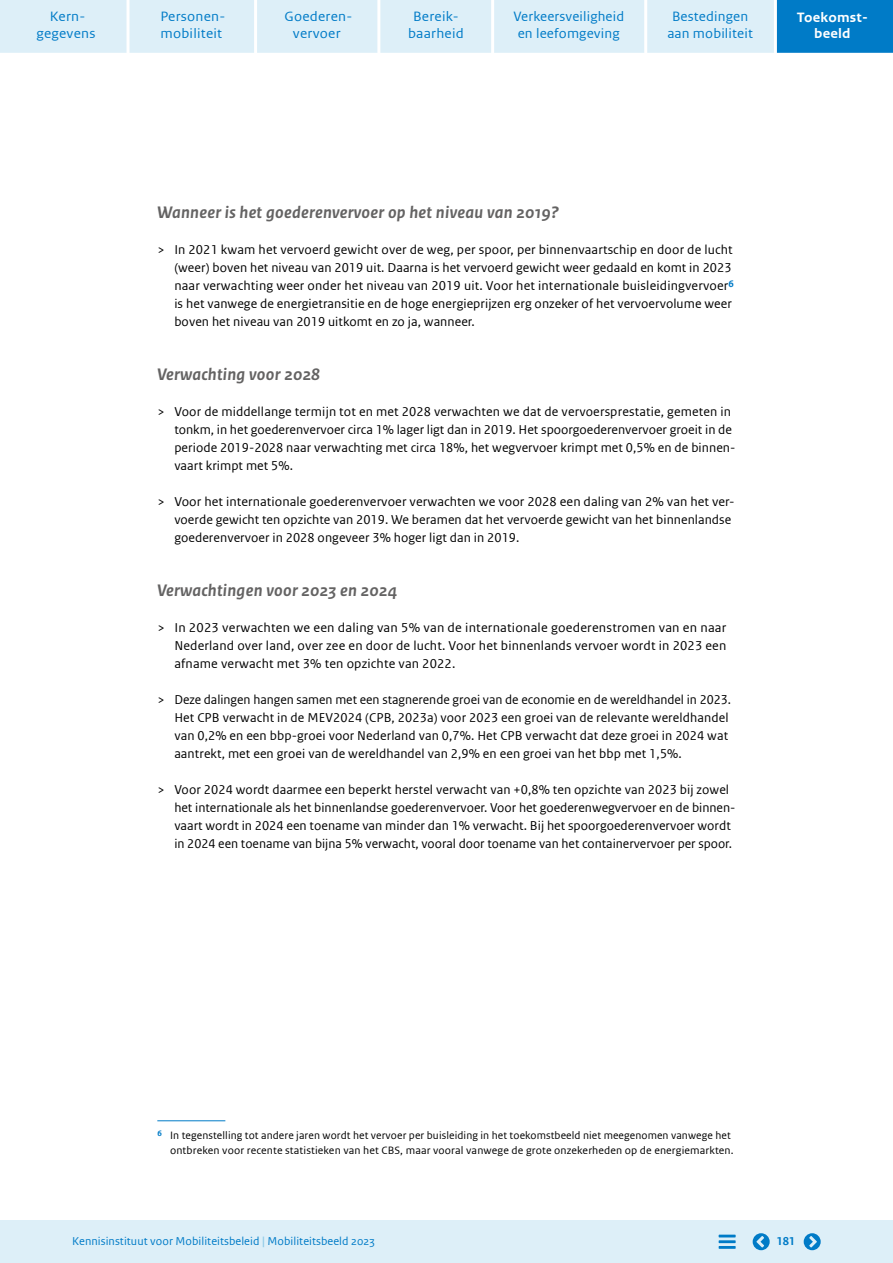
<style>
.page{position:relative;width:893px;height:1263px;background:#fff}
.page>*{position:absolute;margin:0;border:0;box-sizing:border-box;transform-origin:0 0}
.Grijs-11_7-20_103_italic{font:italic 700 17.55px "Rijksoverheid Sans Text";letter-spacing:.015em;color:#646363}
.t1{font:14.25px/16.5px "Rijksoverheid Sans Web Text Regular 2";letter-spacing:.01em;color:#007bc7;text-align:center;scale:1.05 1}
.t2{font:14.25px/16.5px "Rijksoverheid Sans Web Text Regular 2";letter-spacing:.01em;color:#007bc7;text-align:center}
.t3{font:700 14.25px/16.5px "Rijksoverheid Sans Web Text";letter-spacing:.015em;color:#fff;text-align:center;scale:1.05 1}
.t4{font:14.25px "Rijksoverheid Sans Web Text";color:#007bc7;scale:1.05 1}
.t5{font:13.5px/18px "Rijksoverheid Sans Web Text Regular 2";letter-spacing:.005em;color:#000}
.t6{font:12px "Rijksoverheid Sans Web Text Regular 2";letter-spacing:.005em;color:#007bc7}
.t7{font:700 12px "Rijksoverheid Sans Web Text";color:#007bc7}
._14_RO_Voetnoot{font:11.25px/15px "Rijksoverheid Sans Web Text Regular 2";letter-spacing:.01em;color:#000;text-align:right}
.s1{font-family:"Rijksoverheid Sans Web Text"}
.s2{font-family:"Rijksoverheid Sans Web Text";font-weight:700;font-size:12.75px;color:#8fcae7}
</style>
<div class="page">
<hr style="left:157px;top:1120px;width:68px;height:1px;background:#007bc7">
<div style="left:0;top:1220px;width:893px;height:43px;background:#ddeff8"></div>
<hr style="left:719px;top:1246px;width:17px;height:3px;background:#007bc7">
<hr style="left:719px;top:1240px;width:17px;height:3px;background:#007bc7">
<hr style="left:719px;top:1234px;width:17px;height:3px;background:#007bc7">
<div style="left:0;top:0;width:893px;height:53px;background:#ddeff8"></div>
<svg style="left:753px;top:1233px;width:17px;height:17px"></svg>
<svg style="left:804px;top:1233px;width:17px;height:17px"></svg>
<div style="left:776px;top:0;width:117px;height:53px;background:#007bc7"></div>
<hr style="left:126px;top:0;width:3px;height:55px;background:#fff">
<hr style="left:254px;top:0;width:3px;height:55px;background:#fff">
<hr style="left:377px;top:0;width:3px;height:55px;background:#fff">
<hr style="left:491px;top:0;width:3px;height:55px;background:#fff">
<hr style="left:644px;top:0;width:3px;height:55px;background:#fff">
<hr style="left:774px;top:0;width:3px;height:55px;background:#fff">
<p class="t4" style="left:50px;top:9px;width:35px">Kern-</p>
<p class="t1" style="left:36px;top:25px;width:58px">gegevens</p>
<p class="t1" style="left:160px;top:9px;width:63px;text-align:left">Personen&shy;mobiliteit</p>
<p class="t1" style="left:285px;top:9px;width:66px">Goederen&shy;vervoer</p>
<p class="t1" style="left:408px;top:9px;width:55px">Bereik&shy;baarheid</p>
<p class="t2" style="left:513px;top:9px;width:112px">Verkeersveiligheid en leefomgeving</p>
<p class="t2" style="left:667px;top:8px;width:87px">Bestedingen aan mobiliteit</p>
<p class="t3" style="left:797px;top:9px;width:69px">Toekomst&shy;beeld</p>
<p class="Grijs-11_7-20_103_italic" style="left:157px;top:202px;width:403px">Wanneer is het goederenvervoer op het niveau van 2019?</p>
<p class="t5" style="left:174px;top:240px;width:561px;text-indent:-17px">&gt; In 2021 kwam het vervoerd gewicht over de weg, per spoor, per binnenvaartschip en door de lucht (weer) boven het niveau van 2019 uit. Daarna is het vervoerd gewicht weer gedaald en komt in 2023 naar verwachting weer onder het niveau van 2019 uit. Voor het internationale buisleidingvervoer<sup>6 </sup>is het vanwege de energietransitie en de hoge energieprijzen erg onzeker of het vervoervolume weer boven het niveau van 2019 uitkomt en zo ja, wanneer.</p>
<p class="Grijs-11_7-20_103_italic" style="left:157px;top:364px;width:164px">Verwachting voor 2028</p>
<p class="t5" style="left:174px;top:402px;width:563px;text-indent:-17px">&gt; Voor de middellange termijn tot en met 2028 verwachten we dat de vervoersprestatie, gemeten in tonkm, in het goederenvervoer circa 1% lager ligt dan in 2019. Het spoorgoederenvervoer groeit in de periode 2019-2028 naar verwachting met circa 18%, het wegvervoer krimpt met 0,5% en de binnen&shy;vaart krimpt met 5%.</p>
<p class="t5" style="left:174px;top:492px;width:562px;text-indent:-17px">&gt; Voor het internationale goederenvervoer verwachten we voor 2028 een daling van 2% van het ver&shy;<span class="s1">voerde gewicht ten opzichte van 2019. We beramen dat het vervoerde gewicht van het binnenlandse </span>goederenvervoer in 2028 ongeveer 3% hoger ligt dan in 2019.</p>
<p class="Grijs-11_7-20_103_italic" style="left:157px;top:580px;width:241px">Verwachtingen voor 2023 en 2024</p>
<p class="t5" style="left:174px;top:618px;width:554px;text-align:justify;text-indent:-17px">&gt; In 2023 verwachten we een daling van 5% van de internationale goederenstromen van en naar Nederland over land, over zee en door de lucht. Voor het binnenlands vervoer wordt in 2023 een afname verwacht met 3% ten opzichte van 2022.</p>
<p class="t5" style="left:174px;top:690px;width:558px;text-indent:-17px">&gt; Deze dalingen hangen samen met een stagnerende groei van de economie en de wereldhandel in 2023.<br>Het CPB verwacht in de MEV2024 (CPB, 2023a) voor 2023 een groei van de relevante wereldhandel van 0,2% en een bbp-groei voor Nederland van 0,7%. Het CPB verwacht dat deze groei in 2024 wat aantrekt, met een groei van de wereldhandel van 2,9% en een groei van het bbp met 1,5%.</p>
<p class="t5" style="left:174px;top:780px;width:563px;text-indent:-17px">&gt; Voor 2024 wordt daarmee een beperkt herstel verwacht van +0,8% ten opzichte van 2023 bij zowel het internationale als het binnenlandse goederenvervoer. Voor het goederenwegvervoer en de binnen&shy;vaart wordt in 2024 een toename van minder dan 1% verwacht. Bij het spoorgoederenvervoer wordt in 2024 een toename van bijna 5% verwacht, vooral door toename van het containervervoer per spoor.</p>
<p class="_14_RO_Voetnoot" style="left:157px;top:1128px;width:578px"><sup>6</sup> In tegenstelling tot andere jaren wordt het vervoer per buisleiding in het toekomstbeeld niet meegenomen vanwege het ontbreken voor recente statistieken van het CBS, maar vooral vanwege de grote onzekerheden op de energiemarkten.</p>
<p class="t6" style="left:72px;top:1234px;width:304px">Kennisinstituut voor Mobiliteitsbeleid <span class="s2">|</span> <span class="s1">Mobiliteitsbeeld 2023</span></p>
<p class="t7" style="left:776px;top:1234px;width:20px">181</p>
</div>
